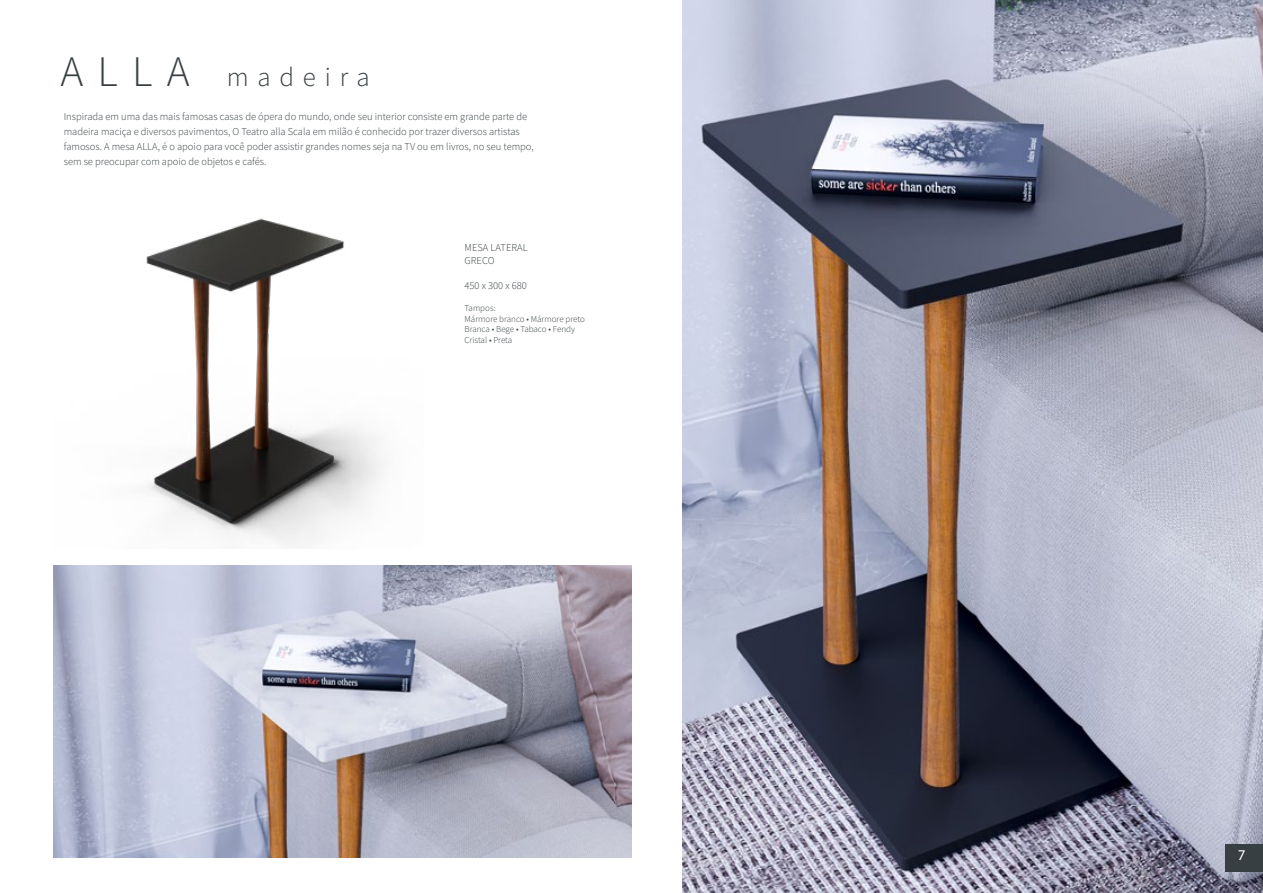
<style>
.page{position:relative;width:1263px;height:893px;background:#fff}
.page>*{position:absolute;margin:0;border:0;box-sizing:border-box;transform-origin:0 0}
.t1{font:300 27px "Source Sans Pro";letter-spacing:.325em;color:#383f42}
.t2{font:15px "Myriad Pro";color:#fff}
.t3{font:300 10.5px/15px "Source Sans Pro";color:#383f42}
.t4{font:300 9px/10.8px "Source Sans Pro";color:#383f42}
.s1{font-size:43.5px}
</style>
<div class="page">
<img style="left:682px;top:0;width:581px;height:893px">
<img style="left:53px;top:566px;width:578px;height:292px">
<img style="left:146px;top:218px;width:238px;height:329px">
<div style="left:1225px;top:844px;width:38px;height:28px;background:#383f42"></div>
<h1 class="t1" style="left:61px;top:60px;width:311px"><span class="s1">ALLA</span> madeira</h1>
<p class="t3" style="left:64px;top:109px;width:471px">Inspirada em uma das mais famosas casas de ópera do mundo, onde seu interior consiste em grande parte de madeira maciça e diversos pavimentos, O Teatro alla Scala em milão é conhecido por trazer diversos artistas famosos. A mesa ALLA, é o apoio para você poder assistir grandes nomes seja na TV ou em livros, no seu tempo, sem se preocupar com apoio de objetos e cafés.</p>
<p class="t3" style="left:465px;top:242px;width:65px;line-height:12.6px">MESA LATERAL<br>GRECO</p>
<p class="t3" style="left:465px;top:278px;width:64px">450 x 300 x 680</p>
<p class="t4" style="left:465px;top:302px;width:122px">Tampos:<br>Mármore branco • Mármore preto<br>Branca • Bege • Tabaco • Fendy<br>Cristal • Preta</p>
<h2 class="t2" style="left:1238px;top:846px;width:9px">7</h2>
</div>
